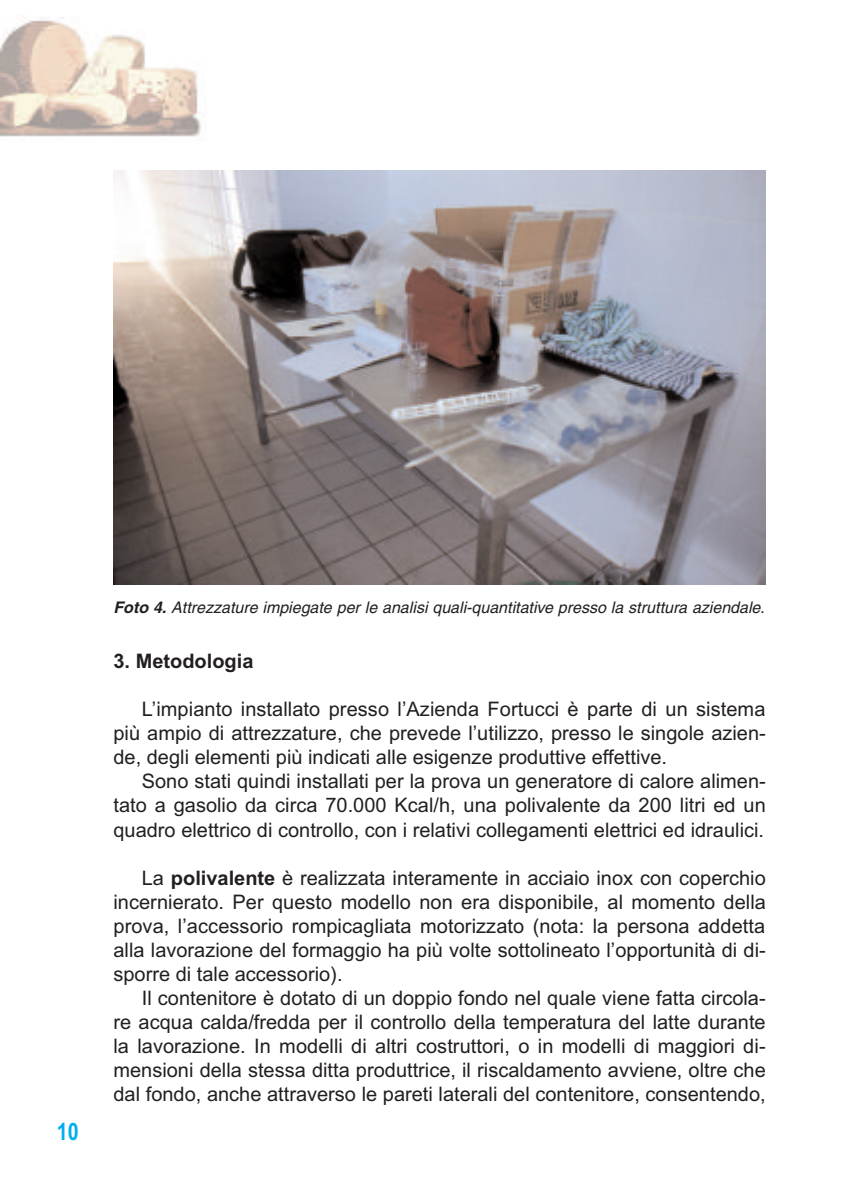
<style>
.page{position:relative;width:851px;height:1191px;background:#fff}
.page>*{position:absolute;margin:0;border:0;box-sizing:border-box;transform-origin:0 0}
.t1{font:700 24px "Arial Narrow";color:#00aeef}
.t2{font:20px/24px "Arial";color:#231f20;text-align:justify}
.t3{font:700 20px "Arial";color:#231f20}
.t4{font:italic 16px "Helvetica";color:#231f20}
.s1{font-weight:700}
</style>
<div class="page">
<img style="left:0;top:17px;width:201px;height:120px">
<img style="left:113px;top:170px;width:652px;height:414px">
<p class="t1" style="left:57px;top:1118px;width:23px">10</p>
<p class="t4" style="left:113px;top:601px;width:652px"><span class="s1">Foto 4.</span> Attrezzature impiegate per le analisi quali-quantitative presso la struttura aziendale.</p>
<p class="t3" style="left:113px;top:650px;width:142px">3. Metodologia</p>
<p class="t2" style="left:113px;top:697px;width:654px;text-indent:28px">L’impianto installato presso l’Azienda Fortucci è parte di un sistema più ampio di attrezzature, che prevede l’utilizzo, presso le singole azien&shy;de, degli elementi più indicati alle esigenze produttive effettive.</p>
<p class="t2" style="left:113px;top:769px;width:654px;text-indent:28px">Sono stati quindi installati per la prova un generatore di calore alimen&shy;tato a gasolio da circa 70.000 Kcal/h, una polivalente da 200 litri ed un quadro elettrico di controllo, con i relativi collegamenti elettrici ed idraulici.</p>
<p class="t2" style="left:113px;top:865px;width:654px;text-indent:28px">La <span class="s1">polivalente</span> è realizzata interamente in acciaio inox con coperchio incernierato. Per questo modello non era disponibile, al momento della prova, l’accessorio rompicagliata motorizzato (nota: la persona addetta alla lavorazione del formaggio ha più volte sottolineato l’opportunità di di&shy;sporre di tale accessorio).</p>
<p class="t2" style="left:113px;top:985px;width:653px;text-indent:28px">Il contenitore è dotato di un doppio fondo nel quale viene fatta circola&shy;re acqua calda/fredda per il controllo della temperatura del latte durante la lavorazione. In modelli di altri costruttori, o in modelli di maggiori di&shy;mensioni della stessa ditta produttrice, il riscaldamento avviene, oltre che dal fondo, anche attraverso le pareti laterali del contenitore, consentendo,</p>
</div>
